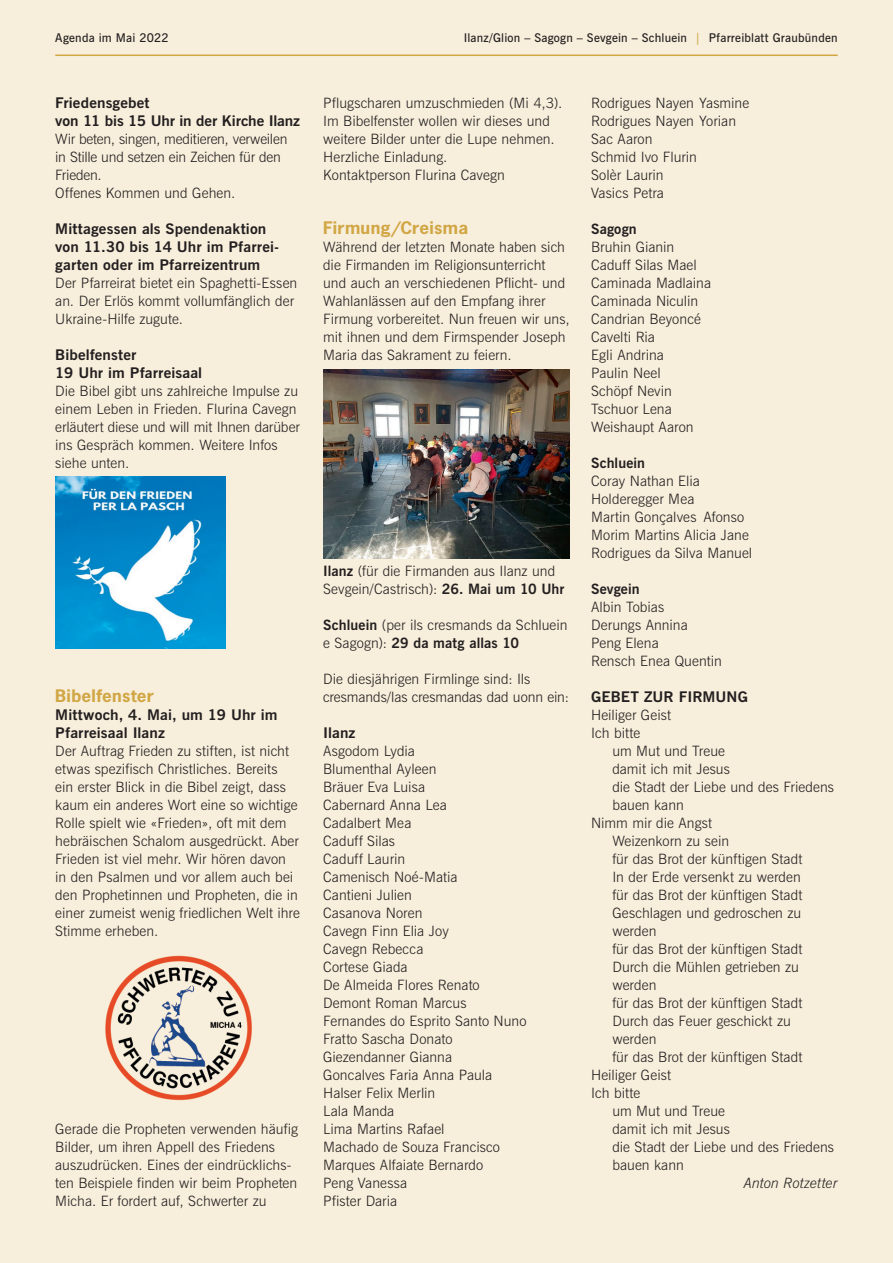
<style>
.page{position:relative;width:893px;height:1263px;background:#f7eedb}
.page>*{position:absolute;margin:0;border:0;box-sizing:border-box;transform-origin:0 0}
.t1{font:700 16.35px "News Gothic";letter-spacing:.015em;color:#d1a644;scale:1.05 1}
.t2{font:700 14.7px/18px "News Gothic BT";letter-spacing:.005em;color:#231f20;scale:1.05 1}
.t3{font:300 14.25px/18px "News Gothic BT";letter-spacing:.005em;color:#231f20}
.t4{font:700 14.25px "News Gothic BT";letter-spacing:.01em;color:#231f20}
.t5{font:italic 300 14.25px "News Gothic BT";color:#231f20}
.t6{font:600 12px "News Gothic BT";letter-spacing:.02em;color:#231f20}
.s1{color:#d1a644}
.s2{font-weight:700}
</style>
<div class="page">
<hr style="left:55px;top:55px;width:783px;height:1px;background:#d1a644">
<img style="left:55px;top:476px;width:170px;height:172px">
<img style="left:105px;top:955px;width:147px;height:146px">
<img style="left:323px;top:370px;width:247px;height:188px">
<p class="t6" style="left:55px;top:31px;width:115px">Agenda im Mai 2022</p>
<p class="t6" style="left:464px;top:31px;width:375px">Ilanz/Glion – Sagogn – Sevgein – Schluein <span class="s1">|</span> Pfarreiblatt Graubünden</p>
<p class="t2" style="left:55px;top:94px;width:235px">Friedensgebet<br>von 11 bis 15 Uhr in der Kirche Ilanz</p>
<p class="t3" style="left:55px;top:130px;width:234px">Wir beten, singen, meditieren, verweilen in Stille und setzen ein Zeichen für den<br>Frieden.<br>Offenes Kommen und Gehen.</p>
<p class="t2" style="left:55px;top:220px;width:213px">Mittagessen als Spendenaktion von 11.30 bis 14 Uhr im Pfarrei&shy;garten oder im Pfarreizentrum</p>
<p class="t3" style="left:55px;top:274px;width:244px">Der Pfarreirat bietet ein Spaghetti-Essen an. Der Erlös kommt vollumfänglich der<br>Ukraine-Hilfe zugute.</p>
<p class="t2" style="left:55px;top:346px;width:141px">Bibelfenster<br>19 Uhr im Pfarreisaal</p>
<p class="t3" style="left:55px;top:382px;width:246px">Die Bibel gibt uns zahlreiche Impulse zu einem Leben in Frieden. Flurina Cavegn erläutert diese und will mit Ihnen darüber ins Gespräch kommen. Weitere Infos siehe unten.</p>
<p class="t1" style="left:55px;top:685px;width:96px">Bibelfenster</p>
<p class="t2" style="left:55px;top:706px;width:213px">Mittwoch, 4. Mai, um 19 Uhr im<br>Pfarreisaal Ilanz</p>
<p class="t3" style="left:55px;top:742px;width:246px">Der Auftrag Frieden zu stiften, ist nicht etwas spezifisch Christliches. Bereits<br>ein erster Blick in die Bibel zeigt, dass kaum ein anderes Wort eine so wichtige Rolle spielt wie «Frieden», oft mit dem hebräischen Schalom ausgedrückt. Aber Frieden ist viel mehr. Wir hören davon in den Psalmen und vor allem auch bei den Prophetinnen und Propheten, die in einer zumeist wenig friedlichen Welt ihre Stimme erheben.</p>
<p class="t3" style="left:55px;top:1120px;width:244px">Gerade die Propheten verwenden häufig Bilder, um ihren Appell des Friedens auszudrücken. Eines der eindrücklichs&shy;ten Beispiele finden wir beim Propheten Micha. Er fordert auf, Schwerter zu</p>
<p class="t3" style="left:323px;top:94px;width:241px">Pflugscharen umzuschmieden (Mi 4,3).<br>Im Bibelfenster wollen wir dieses und weitere Bilder unter die Lupe nehmen.<br>Herzliche Einladung.<br>Kontaktperson Flurina Cavegn</p>
<p class="t1" style="left:323px;top:217px;width:140px">Firmung/Creisma</p>
<p class="t3" style="left:323px;top:238px;width:248px">Während der letzten Monate haben sich die Firmanden im Religionsunterricht und auch an verschiedenen Pflicht- und Wahlanlässen auf den Empfang ihrer Firmung vorbereitet. Nun freuen wir uns, mit ihnen und dem Firmspender Joseph Maria das Sakrament zu feiern.</p>
<p class="t3" style="left:323px;top:562px;width:243px"><span class="s2">Ilanz</span> (für die Firmanden aus Ilanz und<br>Sevgein/Castrisch): <span class="s2">26. Mai um 10 Uhr</span></p>
<p class="t3" style="left:323px;top:616px;width:246px"><span class="s2">Schluein</span> (per ils cresmands da Schluein e Sagogn): <span class="s2">29 da matg allas 10</span></p>
<p class="t3" style="left:323px;top:670px;width:247px">Die diesjährigen Firmlinge sind: Ils cresmands/las cresmandas dad uonn ein:</p>
<p class="t2" style="left:323px;top:724px;width:32px">Ilanz</p>
<p class="t3" style="left:323px;top:742px;width:205px">Asgodom Lydia<br>Blumenthal Ayleen<br>Bräuer Eva Luisa<br>Cabernard Anna Lea<br>Cadalbert Mea<br>Caduff Silas<br>Caduff Laurin<br>Camenisch Noé-Matia<br>Cantieni Julien<br>Casanova Noren<br>Cavegn Finn Elia Joy<br>Cavegn Rebecca<br>Cortese Giada<br>De Almeida Flores Renato<br>Demont Roman Marcus<br>Fernandes do Esprito Santo Nuno<br>Fratto Sascha Donato<br>Giezendanner Gianna<br>Goncalves Faria Anna Paula<br>Halser Felix Merlin<br>Lala Manda<br>Lima Martins Rafael<br>Machado de Souza Francisco<br>Marques Alfaiate Bernardo<br>Peng Vanessa<br>Pfister Daria</p>
<p class="t3" style="left:591px;top:94px;width:160px">Rodrigues Nayen Yasmine<br>Rodrigues Nayen Yorian<br>Sac Aaron<br>Schmid Ivo Flurin<br>Solèr Laurin<br>Vasics Petra</p>
<p class="t4" style="left:591px;top:220px;width:47px">Sagogn</p>
<p class="t3" style="left:591px;top:238px;width:122px">Bruhin Gianin<br>Caduff Silas Mael<br>Caminada Madlaina<br>Caminada Niculin<br>Candrian Beyoncé<br>Cavelti Ria<br>Egli Andrina<br>Paulin Neel<br>Schöpf Nevin<br>Tschuor Lena<br>Weishaupt Aaron</p>
<p class="t4" style="left:591px;top:454px;width:56px">Schluein</p>
<p class="t3" style="left:591px;top:472px;width:163px">Coray Nathan Elia<br>Holderegger Mea<br>Martin Gonçalves Afonso<br>Morim Martins Alicia Jane<br>Rodrigues da Silva Manuel</p>
<p class="t4" style="left:591px;top:580px;width:50px">Sevgein</p>
<p class="t3" style="left:591px;top:598px;width:132px">Albin Tobias<br>Derungs Annina<br>Peng Elena<br>Rensch Enea Quentin</p>
<p class="t2" style="left:591px;top:688px;width:151px">GEBET ZUR FIRMUNG</p>
<p class="t3" style="left:591px;top:706px;width:82px">Heiliger Geist<br>Ich bitte</p>
<p class="t3" style="left:612px;top:742px;width:114px">um Mut und Treue</p>
<p class="t3" style="left:612px;top:760px;width:119px">damit ich mit Jesus</p>
<p class="t3" style="left:612px;top:778px;width:223px">die Stadt der Liebe und des Friedens</p>
<p class="t3" style="left:612px;top:796px;width:73px">bauen kann</p>
<p class="t3" style="left:591px;top:814px;width:123px">Nimm mir die Angst</p>
<p class="t3" style="left:612px;top:832px;width:118px">Weizenkorn zu sein</p>
<p class="t3" style="left:612px;top:850px;width:191px">für das Brot der künftigen Stadt</p>
<p class="t3" style="left:612px;top:868px;width:190px">In der Erde versenkt zu werden</p>
<p class="t3" style="left:612px;top:886px;width:191px">für das Brot der künftigen Stadt</p>
<p class="t3" style="left:612px;top:904px;width:195px">Geschlagen und gedroschen zu -</p>
<p class="t3" style="left:612px;top:922px;width:46px">werden</p>
<p class="t3" style="left:612px;top:940px;width:191px">für das Brot der künftigen Stadt</p>
<p class="t3" style="left:612px;top:958px;width:188px">Durch die Mühlen getrieben zu</p>
<p class="t3" style="left:612px;top:976px;width:46px">werden</p>
<p class="t3" style="left:612px;top:994px;width:191px">für das Brot der künftigen Stadt</p>
<p class="t3" style="left:612px;top:1012px;width:188px">Durch das Feuer geschickt zu -</p>
<p class="t3" style="left:612px;top:1030px;width:46px">werden</p>
<p class="t3" style="left:612px;top:1048px;width:191px">für das Brot der künftigen Stadt</p>
<p class="t3" style="left:591px;top:1066px;width:82px">Heiliger Geist</p>
<p class="t3" style="left:591px;top:1084px;width:51px">Ich bitte</p>
<p class="t3" style="left:612px;top:1102px;width:114px">um Mut und Treue</p>
<p class="t3" style="left:612px;top:1120px;width:119px">damit ich mit Jesus</p>
<p class="t3" style="left:612px;top:1138px;width:223px">die Stadt der Liebe und des Friedens</p>
<p class="t3" style="left:612px;top:1156px;width:73px">bauen kann</p>
<p class="t5" style="left:743px;top:1174px;width:96px">Anton Rotzetter</p>
</div>
